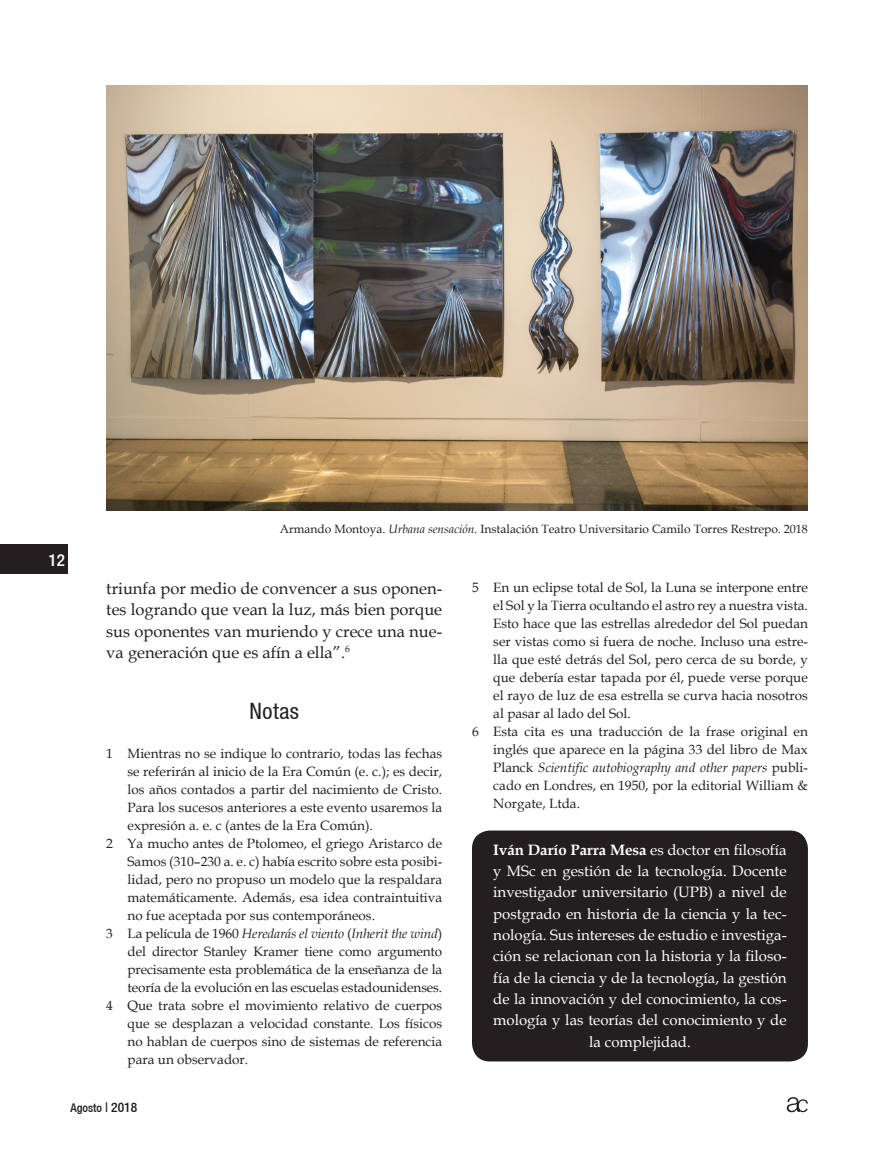
<style>
.page{position:relative;width:893px;height:1149px;background:#fff}
.page>*{position:absolute;margin:0;border:0;box-sizing:border-box;transform-origin:0 0}
.t1{font:condensed 22.5px "Helvetica 57";letter-spacing:.025em;color:#231f20}
.t2{font:500 condensed 16.95px "Helvetica 67";color:#fff}
.t3{font:16.5px/21.3px "Book Antiqua";color:#231f20;text-align:justify}
.t4{font:15px/21.3px "Book Antiqua";color:#fff;text-align:center}
.t5{font:13.5px "Book Antiqua";color:#231f20}
.t6{font:italic 13.5px "Book Antiqua";color:#231f20}
.t7{font:12px "Book Antiqua";color:#231f20}
.t8{font:500 condensed 12px "Helvetica 67";color:#231f20}
.s1{font-style:italic}
.s2{font-style:normal}
.s3{font-weight:700}
.s4{font-size:13.5px}
</style>
<div class="page">
<div style="left:0;top:544px;width:68px;height:29px;background:#231f20"></div>
<svg style="left:787px;top:1097px;width:21px;height:14px"></svg>
<div style="left:472px;top:830px;width:336px;height:231px;background:#231f20;border-radius:18px"></div>
<img style="left:106px;top:85px;width:702px;height:425px">
<p class="t2" style="left:49px;top:549px;width:18px">12</p>
<p class="t7" style="left:280px;top:520px;width:530px">Armando Montoya. <span class="s1">Urbana sensación.</span> Instalación Teatro Universitario Camilo Torres Restrepo. 2018</p>
<p class="t3" style="left:106px;top:577px;width:337px">triunfa por medio de convencer a sus oponen&shy;tes logrando que vean la luz, más bien porque sus oponentes van muriendo y crece una nue&shy;va generación que es afín a ella”.<sup>6</sup></p>
<h1 class="t1" style="left:249px;top:697px;width:51px">Notas</h1>
<p class="t5" style="left:106px;top:743px;width:337px">1 Mientras no se indique lo contrario, todas las fechas</p>
<p class="t5" style="left:128px;top:761px;width:316px">se referirán al inicio de la Era Común (e. c.); es decir,</p>
<p class="t5" style="left:128px;top:779px;width:316px">los años contados a partir del nacimiento de Cristo.</p>
<p class="t5" style="left:128px;top:797px;width:316px">Para los sucesos anteriores a este evento usaremos la</p>
<p class="t5" style="left:128px;top:815px;width:247px">expresión a. e. c (antes de la Era Común).</p>
<p class="t5" style="left:106px;top:833px;width:337px">2 Ya mucho antes de Ptolomeo, el griego Aristarco de</p>
<p class="t5" style="left:128px;top:851px;width:316px">Samos (310–230 a. e. c) había escrito sobre esta posibi-</p>
<p class="t5" style="left:128px;top:869px;width:316px">lidad, pero no propuso un modelo que la respaldara</p>
<p class="t5" style="left:128px;top:887px;width:316px">matemáticamente. Además, esa idea contraintuitiva</p>
<p class="t5" style="left:128px;top:905px;width:249px">no fue aceptada por sus contemporáneos.</p>
<p class="t6" style="left:106px;top:923px;width:337px"><span class="s2">3 La película de 1960</span> Heredarás el viento <span class="s2">(</span>Inherit the wind<span class="s2">)</span></p>
<p class="t5" style="left:128px;top:941px;width:316px">del director Stanley Kramer tiene como argumento</p>
<p class="t5" style="left:128px;top:959px;width:316px">precisamente esta problemática de la enseñanza de la</p>
<p class="t5" style="left:128px;top:977px;width:316px">teoría de la evolución en las escuelas estadounidenses.</p>
<p class="t5" style="left:106px;top:995px;width:337px">4 Que trata sobre el movimiento relativo de cuerpos</p>
<p class="t5" style="left:128px;top:1013px;width:316px">que se desplazan a velocidad constante. Los físicos</p>
<p class="t5" style="left:128px;top:1031px;width:316px">no hablan de cuerpos sino de sistemas de referencia</p>
<p class="t5" style="left:128px;top:1049px;width:122px">para un observador.</p>
<p class="t5" style="left:472px;top:577px;width:337px">5 En un eclipse total de Sol, la Luna se interpone entre</p>
<p class="t5" style="left:493px;top:595px;width:316px">el Sol y la Tierra ocultando el astro rey a nuestra vista.</p>
<p class="t5" style="left:493px;top:613px;width:316px">Esto hace que las estrellas alrededor del Sol puedan</p>
<p class="t5" style="left:493px;top:631px;width:316px">ser vistas como si fuera de noche. Incluso una estre-</p>
<p class="t5" style="left:493px;top:649px;width:316px">lla que esté detrás del Sol, pero cerca de su borde, y</p>
<p class="t5" style="left:493px;top:667px;width:316px">que debería estar tapada por él, puede verse porque</p>
<p class="t5" style="left:493px;top:685px;width:316px">el rayo de luz de esa estrella se curva hacia nosotros</p>
<p class="t5" style="left:493px;top:703px;width:139px">al pasar al lado del Sol.</p>
<p class="t5" style="left:472px;top:721px;width:337px">6 Esta cita es una traducción de la frase original en</p>
<p class="t5" style="left:493px;top:739px;width:316px">inglés que aparece en la página 33 del libro de Max</p>
<p class="t6" style="left:493px;top:757px;width:316px"><span class="s2">Planck</span> Scientific autobiography and other papers <span class="s2">publi-</span></p>
<p class="t5" style="left:493px;top:775px;width:316px">cado en Londres, en 1950, por la editorial William &amp;</p>
<p class="t5" style="left:493px;top:793px;width:88px">Norgate, Ltda.</p>
<p class="t4" style="left:493px;top:838px;width:295px"><span class="s3">Iván Darío Parra Mesa</span> es doctor en filosofía y MSc en gestión de la tecnología. Docente investigador universitario (UPB) a nivel de postgrado en historia de la ciencia y la tec&shy;nología. Sus intereses de estudio e investiga&shy;ción se relacionan con la historia y la filoso&shy;fía de la ciencia y de la tecnología, la gestión de la innovación y del conocimiento, la cos&shy;mología y las teorías del conocimiento y de la complejidad.</p>
<p class="t8" style="left:71px;top:1100px;width:68px">Agosto <span class="s4">| 2018</span></p>
</div>
